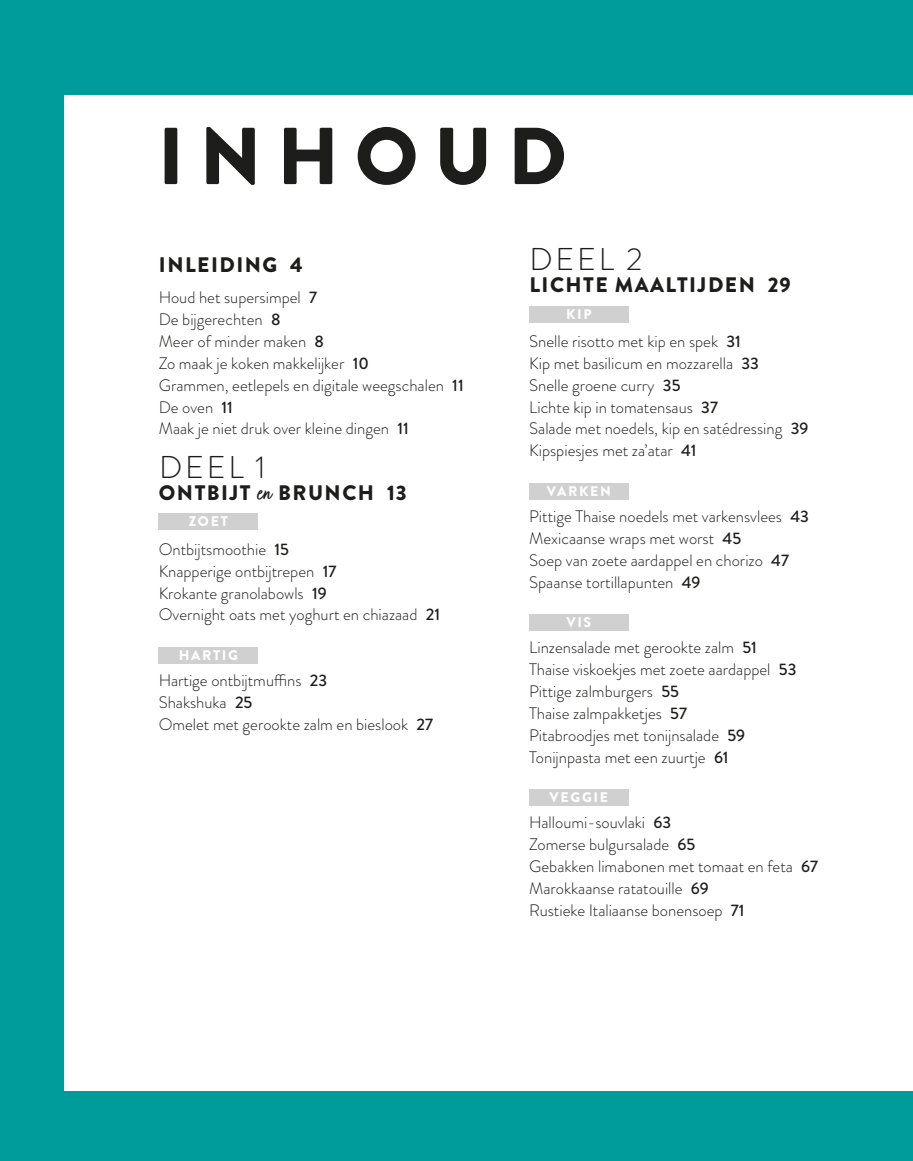
<style>
.page{position:relative;width:913px;height:1161px;background:#009c9b}
.page>*{position:absolute;margin:0;border:0;box-sizing:border-box;transform-origin:0 0}
.t1{font:900 80.5px "Brandon Grotesque";letter-spacing:.195em;color:#1d1d1b}
.t2{font:300 31.5px "Brandon Grotesque";letter-spacing:.09em;color:#1d1d1b}
.t3{font:900 21px "Brandon Grotesque";letter-spacing:.07em;color:#1d1d1b}
.t4{font:300 16.62px/21.9px "Brandon Grotesque";color:#1d1d1b}
.t5{font:900 14px "Brandon Grotesque";letter-spacing:.12em;color:#fdfdfd}
.s1{font-weight:500}
.s2{font-family:"Fave Script Pro";font-weight:400;font-size:28px}
</style>
<div class="page">
<div style="left:64px;top:95px;width:849px;height:996px;background:#fff"></div>
<div style="left:159px;top:513px;width:99px;height:17px;background:#d0d0d0"></div>
<div style="left:159px;top:647px;width:99px;height:17px;background:#d0d0d0"></div>
<div style="left:529px;top:306px;width:99px;height:16px;background:#d0d0d0"></div>
<div style="left:529px;top:483px;width:99px;height:17px;background:#d0d0d0"></div>
<div style="left:529px;top:614px;width:99px;height:17px;background:#d0d0d0"></div>
<div style="left:529px;top:789px;width:99px;height:17px;background:#d0d0d0"></div>
<h1 class="t1" style="left:158px;top:99px;width:411px">INHOUD</h1>
<p class="t3" style="left:159px;top:250px;width:145px">INLEIDING 4</p>
<p class="t4" style="left:159px;top:286px;width:306px">Houd het supersimpel <span class="s1">7<br></span>De bijgerechten <span class="s1">8<br></span>Meer of minder maken <span class="s1">8<br></span>Zo maak je koken makkelijker <span class="s1">10<br></span>Grammen, eetlepels en digitale weegschalen <span class="s1">11<br></span>De oven <span class="s1">11<br></span>Maak je niet druk over kleine dingen <span class="s1">11</span></p>
<h2 class="t2" style="left:159px;top:446px;width:108px">DEEL 1</h2>
<p class="t3" style="left:159px;top:478px;width:249px">ONTBIJT <span class="s2">en</span> BRUNCH 13</p>
<p class="t5" style="left:189px;top:512px;width:40px">ZOET</p>
<p class="t4" style="left:159px;top:538px;width:283px">Ontbijtsmoothie <span class="s1">15<br></span>Knapperige ontbijtrepen <span class="s1">17<br></span>Krokante granolabowls <span class="s1">19<br></span>Overnight oats met yoghurt en chiazaad <span class="s1">21</span></p>
<p class="t5" style="left:179px;top:645px;width:61px">HARTIG</p>
<p class="t4" style="left:159px;top:669px;width:276px">Hartige ontbijtmuffins <span class="s1">23<br></span>Shakshuka <span class="s1">25<br></span>Omelet met gerookte zalm en bieslook <span class="s1">27</span></p>
<h2 class="t2" style="left:529px;top:238px;width:114px">DEEL 2</h2>
<p class="t3" style="left:529px;top:270px;width:263px">LICHTE MAALTIJDEN 29</p>
<p class="t5" style="left:566px;top:304px;width:27px">KIP</p>
<p class="t4" style="left:529px;top:330px;width:281px">Snelle risotto met kip en spek <span class="s1">31<br></span>Kip met basilicum en mozzarella <span class="s1">33<br></span>Snelle groene curry <span class="s1">35<br></span>Lichte kip in tomatensaus <span class="s1">37<br></span>Salade met noedels, kip en satédressing <span class="s1">39<br></span>Kipspiesjes met za’atar <span class="s1">41</span></p>
<p class="t5" style="left:547px;top:481px;width:65px">VARKEN</p>
<p class="t4" style="left:529px;top:505px;width:281px">Pittige Thaise noedels met varkensvlees <span class="s1">43<br></span>Mexicaanse wraps met worst <span class="s1">45<br></span>Soep van zoete aardappel en chorizo <span class="s1">47<br></span>Spaanse tortillapunten <span class="s1">49</span></p>
<p class="t5" style="left:566px;top:613px;width:26px">VIS</p>
<p class="t4" style="left:529px;top:636px;width:269px">Linzensalade met gerookte zalm <span class="s1">51<br></span>Thaise viskoekjes met zoete aardappel <span class="s1">53<br></span>Pittige zalmburgers <span class="s1">55<br></span>Thaise zalmpakketjes <span class="s1">57<br></span>Pitabroodjes met tonijnsalade <span class="s1">59<br></span>Tonijnpasta met een zuurtje <span class="s1">61</span></p>
<p class="t5" style="left:549px;top:788px;width:60px">VEGGIE</p>
<p class="t4" style="left:529px;top:811px;width:290px">Halloumi-souvlaki <span class="s1">63<br></span>Zomerse bulgursalade <span class="s1">65<br></span>Gebakken limabonen met tomaat en feta <span class="s1">67<br></span>Marokkaanse ratatouille <span class="s1">69<br></span>Rustieke Italiaanse bonensoep <span class="s1">71</span></p>
</div>
